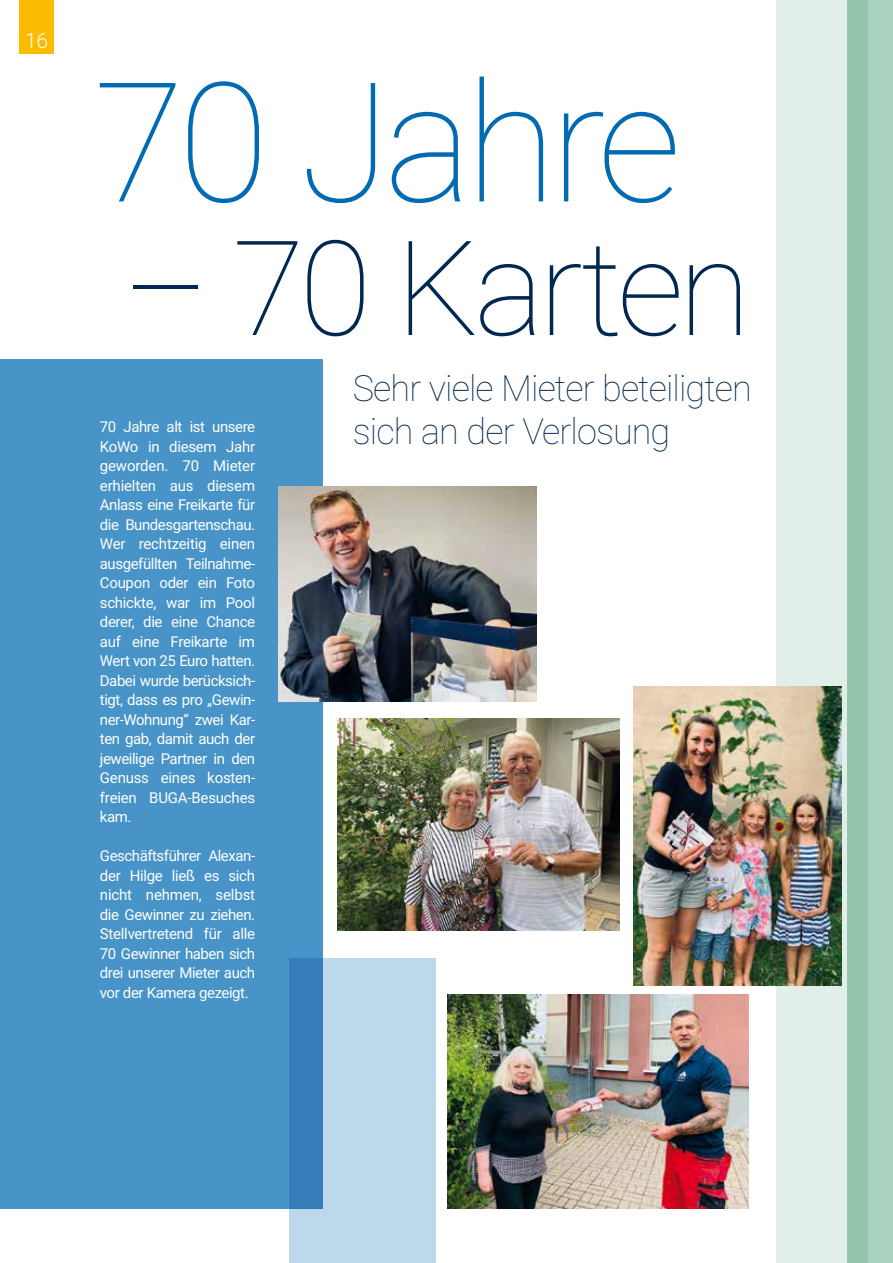
<style>
.page{position:relative;width:893px;height:1263px;background:#fff}
.page>*{position:absolute;margin:0;border:0;box-sizing:border-box;transform-origin:0 0}
.t1{font:100 166.5px "Roboto";letter-spacing:-.04em;color:#006ab3}
.t2{font:100 132px "Roboto";letter-spacing:-.04em;color:#002851}
.t3{font:100 36px/43.2px "Roboto";letter-spacing:-.025em;color:#002851}
.t4{font:300 21px "Roboto";color:#fff}
.t5{font:15px/19.5px "Roboto";letter-spacing:-.03em;color:#fff;text-align:justify}
</style>
<div class="page">
<div style="left:776px;top:0;width:91px;height:1263px;background:#e1efe8"></div>
<div style="left:0;top:359px;width:323px;height:850px;background:#4894c8"></div>
<svg style="left:289px;top:958px;width:147px;height:305px;background:#a3c6e1"></svg>
<div style="left:19px;top:0;width:34px;height:53px;background:#fabb00"></div>
<img style="left:279px;top:487px;width:257px;height:215px">
<img style="left:448px;top:995px;width:301px;height:214px">
<img style="left:633px;top:687px;width:208px;height:298px">
<img style="left:337px;top:719px;width:283px;height:212px">
<div style="left:847px;top:0;width:46px;height:1263px;background:linear-gradient(to right,#90c3a9,#aed6c2)"></div>
<h3 class="t4" style="left:25px;top:26px;width:25px">16</h3>
<h1 class="t1" style="left:94px;top:26px;width:589px">70 Jahre</h1>
<h2 class="t2" style="left:123px;top:196px;width:629px">– 70 Karten</h2>
<p class="t5" style="left:100px;top:417px;width:157px">70 Jahre alt ist unsere KoWo in diesem Jahr geworden. 70 Mieter erhielten aus diesem Anlass eine Freikarte für die Bundesgartenschau.<br>Wer rechtzeitig einen ausgefüllten Teilnahme-Coupon oder ein Foto schickte, war im Pool derer, die eine Chance auf eine Freikarte im Wert von 25 Euro hatten.<br>Dabei wurde berücksich&shy;tigt, dass es pro „Gewin&shy;ner-Wohnung“ zwei Kar&shy;ten gab, damit auch der jeweilige Partner in den Genuss eines kosten&shy;freien BUGA-Besuches kam.</p>
<p class="t5" style="left:100px;top:846px;width:157px">Geschäftsführer Alexan&shy;der Hilge ließ es sich nicht nehmen, selbst die Gewinner zu ziehen.<br>Stellvertretend für alle 70 Gewinner haben sich drei unserer Mieter auch vor der Kamera gezeigt.</p>
<h3 class="t3" style="left:353px;top:365px;width:400px">Sehr viele Mieter beteiligten sich an der Verlosung</h3>
</div>
